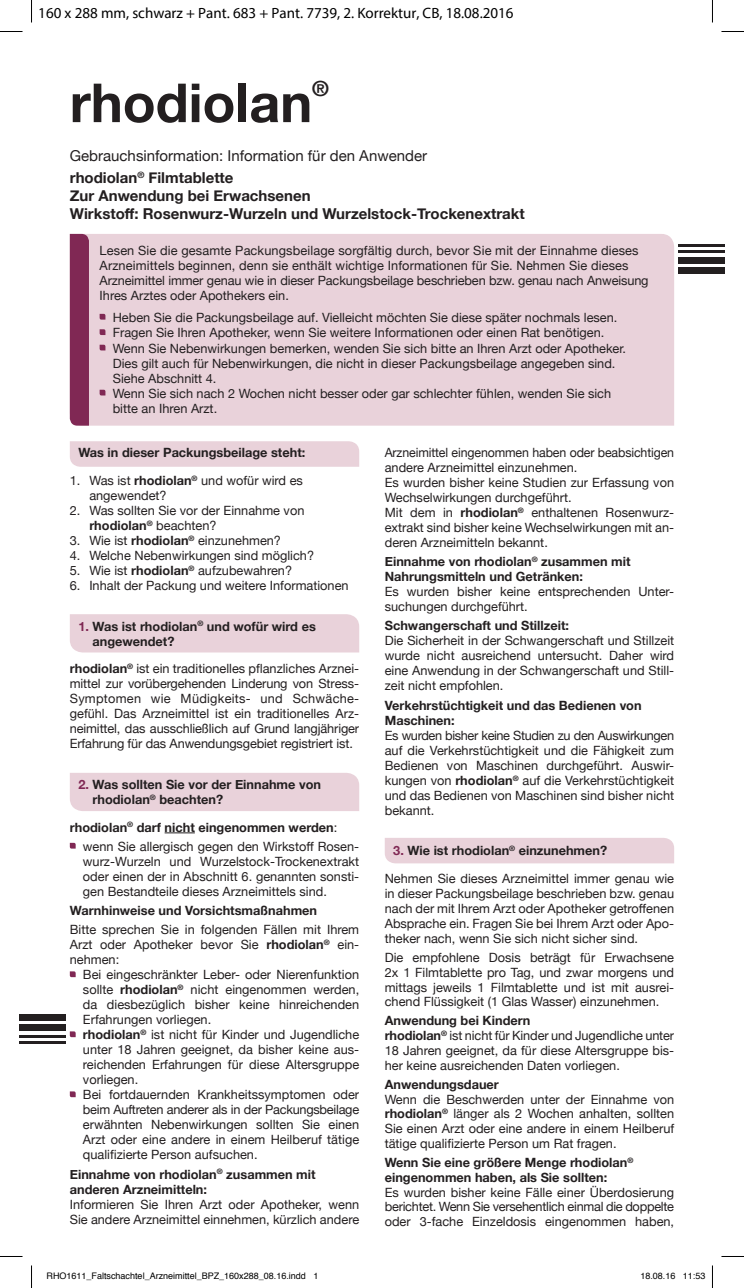
<style>
.page{position:relative;width:744px;height:1288px;background:#fff}
.page>*{position:absolute;margin:0;border:0;box-sizing:border-box;transform-origin:0 0}
.t1{font:700 53.85px "Helvetica Neue";color:#231f20}
.t2{font:700 21px "Helvetica Neue";color:#231f20}
.t3{font:700 15px/18px "Helvetica Neue";color:#231f20}
.t4{font:15px/22.2px "Helvetica Neue";color:#231f20}
.t5{font:15px "Myriad Pro";color:#000}
.t6{font:12.75px/15px "Helvetica Neue";color:#231f20}
.t7{font:700 12.75px/15px "Helvetica Neue";color:#231f20}
.t8{font:9px "Helvetica";color:#000}
.s1{font-weight:700}
.s2{color:#802854}
.s3{font-weight:700;color:#802854}
</style>
<div class="page">
<div style="left:89px;top:234px;width:585px;height:192px;background:#e9d2da"></div>
<div style="left:70px;top:234px;width:19px;height:192px;background:#802854"></div>
<hr style="left:19px;top:1041px;width:47px;height:2px;background:#231f20">
<hr style="left:19px;top:1035px;width:47px;height:2px;background:#231f20">
<div style="left:19px;top:1024px;width:47px;height:7px;background:#231f20"></div>
<div style="left:19px;top:1014px;width:47px;height:6px;background:#231f20"></div>
<hr style="left:678px;top:244px;width:47px;height:2px;background:#231f20">
<hr style="left:678px;top:250px;width:47px;height:3px;background:#231f20">
<div style="left:678px;top:257px;width:47px;height:6px;background:#231f20"></div>
<div style="left:678px;top:267px;width:47px;height:7px;background:#231f20"></div>
<div style="left:70px;top:614px;width:289px;height:38px;background:#e9d2da"></div>
<div style="left:70px;top:773px;width:289px;height:38px;background:#e9d2da"></div>
<svg style="left:70px;top:441px;width:289px;height:26px;background:#e9d3da"></svg>
<div style="left:384px;top:838px;width:290px;height:25px;background:#e9d2da"></div>
<svg style="left:100px;top:314px;width:5px;height:6px"></svg>
<svg style="left:100px;top:329px;width:5px;height:6px"></svg>
<svg style="left:100px;top:345px;width:5px;height:5px"></svg>
<svg style="left:100px;top:390px;width:5px;height:5px"></svg>
<hr style="left:164px;top:832px;width:31px;height:1px;background:#231f20">
<svg style="left:70px;top:843px;width:6px;height:5px"></svg>
<svg style="left:70px;top:971px;width:6px;height:6px"></svg>
<svg style="left:70px;top:1031px;width:6px;height:6px"></svg>
<svg style="left:70px;top:1091px;width:6px;height:6px"></svg>
<svg style="left:0;top:31px;width:22px;height:1px"></svg>
<svg style="left:721px;top:31px;width:22px;height:1px"></svg>
<svg style="left:0;top:1256px;width:22px;height:1px"></svg>
<svg style="left:721px;top:1256px;width:22px;height:1px"></svg>
<svg style="left:31px;top:0;width:1px;height:23px"></svg>
<svg style="left:31px;top:1265px;width:1px;height:23px"></svg>
<svg style="left:712px;top:0;width:1px;height:23px"></svg>
<svg style="left:712px;top:1265px;width:1px;height:23px"></svg>
<p class="t5" style="left:38px;top:3px;width:476px">160 x 288 mm, schwarz + Pant. 683 + Pant. 7739, 2. Korrektur, CB, 18.08.2016</p>
<h1 class="t1" style="left:70px;top:61px;width:244px">rhodiolan</h1>
<h2 class="t2" style="left:312px;top:72px;width:18px">®</h2>
<p class="t4" style="left:70px;top:145px;width:359px">Gebrauchsinformation: Information für den Anwender <span class="s1">rhodiolan</span><sup>®</sup> <span class="s1">Filmtablette</span></p>
<p class="t3" style="left:70px;top:187px;width:456px">Zur Anwendung bei Erwachsenen<br>Wirkstoff: Rosenwurz-Wurzeln und Wurzelstock-Trockenextrakt</p>
<p class="t6" style="left:100px;top:244px;width:550px">Lesen Sie die gesamte Packungsbeilage sorgfältig durch, bevor Sie mit der Einnahme dieses Arzneimittels beginnen, denn sie enthält wichtige Informationen für Sie. Nehmen Sie dieses Arzneimittel immer genau wie in dieser Packungsbeilage beschrieben bzw. genau nach Anweisung Ihres Arztes oder Apothekers ein.</p>
<p class="t6" style="left:113px;top:310px;width:514px">Heben Sie die Packungsbeilage auf. Vielleicht möchten Sie diese später nochmals lesen.<br>Fragen Sie Ihren Apotheker, wenn Sie weitere Informationen oder einen Rat benötigen.<br>Wenn Sie Nebenwirkungen bemerken, wenden Sie sich bitte an Ihren Arzt oder Apotheker.<br>Dies gilt auch für Nebenwirkungen, die nicht in dieser Packungsbeilage angegeben sind.<br>Siehe Abschnitt 4.<br>Wenn Sie sich nach 2 Wochen nicht besser oder gar schlechter fühlen, wenden Sie sich bitte an Ihren Arzt.</p>
<p class="t7" style="left:78px;top:445px;width:228px">Was in dieser Packungsbeilage steht:</p>
<p class="t6" style="left:89px;top:473px;width:215px;text-indent:-20px">1. Was ist <span class="s1">rhodiolan</span><sup>®</sup> und wofür wird es angewendet?</p>
<p class="t6" style="left:89px;top:503px;width:216px;text-indent:-19px">2. Was sollten Sie vor der Einnahme von <span class="s1">rhodiolan</span><sup>®</sup> beachten?</p>
<p class="t6" style="left:70px;top:533px;width:213px">3. Wie ist <span class="s1">rhodiolan</span><sup>®</sup> einzunehmen?</p>
<p class="t6" style="left:70px;top:548px;width:246px">4. Welche Nebenwirkungen sind möglich?</p>
<p class="t6" style="left:70px;top:563px;width:224px">5. Wie ist <span class="s1">rhodiolan</span><sup>®</sup> aufzubewahren?</p>
<p class="t6" style="left:70px;top:578px;width:280px">6. Inhalt der Packung und weitere Informationen</p>
<p class="t7" style="left:92px;top:619px;width:225px;text-indent:-14px"><span class="s2">1.</span> Was ist rhodiolan<sup>®</sup> und wofür wird es angewendet?</p>
<p class="t6" style="left:70px;top:662px;width:291px;text-align:justify"><span class="s1">rhodiolan</span><sup>®</sup> ist ein traditionelles pflanzliches Arznei&shy;mittel zur vorübergehenden Linderung von Stress-Symptomen wie Müdigkeits- und Schwäche&shy;gefühl. Das Arzneimittel ist ein traditionelles Arz&shy;neimittel, das ausschließlich auf Grund langjähriger Erfahrung für das Anwendungsgebiet registriert ist.</p>
<p class="t7" style="left:92px;top:777px;width:230px;text-indent:-14px"><span class="s2">2.</span> Was sollten Sie vor der Einnahme von rhodiolan<sup>®</sup> beachten?</p>
<p class="t6" style="left:83px;top:818px;width:277px;line-height:19.2px;text-indent:-13px"><span class="s1">rhodiolan</span><sup>®</sup> <span class="s1">darf nicht eingenommen werden</span>: wenn Sie allergisch gegen den Wirkstoff Rosen-</p>
<p class="t6" style="left:83px;top:854px;width:278px;text-align:justify">wurz-Wurzeln und Wurzelstock-Trockenextrakt oder einen der in Abschnitt 6. genannten sonsti&shy;gen Bestandteile dieses Arzneimittels sind.</p>
<p class="t7" style="left:70px;top:903px;width:249px">Warnhinweise und Vorsichtsmaßnahmen</p>
<p class="t6" style="left:70px;top:923px;width:291px;text-align:justify">Bitte sprechen Sie in folgenden Fällen mit Ihrem Arzt oder Apotheker bevor Sie <span class="s1">rhodiolan</span><sup>®</sup> ein&shy;nehmen:</p>
<p class="t6" style="left:83px;top:968px;width:278px">Bei eingeschränkter Leber- oder Nierenfunktion sollte <span class="s1">rhodiolan</span><sup>®</sup> nicht eingenommen werden, da diesbezüglich bisher keine hinreichenden Erfahrungen vorliegen.<br><span class="s1">rhodiolan</span><sup>®</sup> ist nicht für Kinder und Jugendliche unter 18 Jahren geeignet, da bisher keine aus&shy;reichenden Erfahrungen für diese Altersgruppe vorliegen.<br>Bei fortdauernden Krankheitssymptomen oder beim Auftreten anderer als in der Packungsbeilage erwähnten Nebenwirkungen sollten Sie einen Arzt oder eine andere in einem Heilberuf tätige qualifizierte Person aufsuchen.</p>
<p class="t7" style="left:70px;top:1167px;width:247px">Einnahme von rhodiolan<sup>®</sup> zusammen mit anderen Arzneimitteln:</p>
<p class="t6" style="left:70px;top:1197px;width:291px">Informieren Sie Ihren Arzt oder Apotheker, wenn<br>Sie andere Arzneimittel einnehmen, kürzlich andere</p>
<p class="t6" style="left:384px;top:445px;width:291px">Arzneimittel eingenommen haben oder beabsichtigen andere Arzneimittel einzunehmen.<br>Es wurden bisher keine Studien zur Erfassung von Wechselwirkungen durchgeführt.<br>Mit dem in <span class="s1">rhodiolan</span><sup>®</sup> enthaltenen Rosenwurz&shy;extrakt sind bisher keine Wechselwirkungen mit an&shy;deren Arzneimitteln bekannt.</p>
<p class="t7" style="left:384px;top:554px;width:247px">Einnahme von rhodiolan<sup>®</sup> zusammen mit<br>Nahrungsmitteln und Getränken:</p>
<p class="t6" style="left:384px;top:585px;width:291px">Es wurden bisher keine entsprechenden Unter&shy;suchungen durchgeführt.</p>
<p class="t7" style="left:384px;top:619px;width:186px">Schwangerschaft und Stillzeit:</p>
<p class="t6" style="left:384px;top:634px;width:291px;text-align:justify">Die Sicherheit in der Schwangerschaft und Stillzeit wurde nicht ausreichend untersucht. Daher wird eine Anwendung in der Schwangerschaft und Still&shy;zeit nicht empfohlen.</p>
<p class="t7" style="left:384px;top:698px;width:258px">Verkehrstüchtigkeit und das Bedienen von<br>Maschinen:</p>
<p class="t6" style="left:384px;top:728px;width:291px;text-align:justify">Es wurden bisher keine Studien zu den Auswirkungen auf die Verkehrstüchtigkeit und die Fähigkeit zum Bedienen von Maschinen durchgeführt. Auswir&shy;kungen von <span class="s1">rhodiolan</span><sup>®</sup> auf die Verkehrstüchtigkeit und das Bedienen von Maschinen sind bisher nicht bekannt.</p>
<p class="t6" style="left:384px;top:837px;width:291px;line-height:27.8px;text-indent:9px"><span class="s3">3.</span> <span class="s1">Wie ist rhodiolan</span><sup>®</sup> <span class="s1">einzunehmen?<br></span>Nehmen Sie dieses Arzneimittel immer genau wie</p>
<p class="t6" style="left:384px;top:886px;width:291px;text-align:justify">in dieser Packungsbeilage beschrieben bzw. genau nach der mit Ihrem Arzt oder Apotheker getroffenen Absprache ein. Fragen Sie bei Ihrem Arzt oder Apo&shy;theker nach, wenn Sie sich nicht sicher sind.</p>
<p class="t6" style="left:384px;top:951px;width:291px;text-align:justify">Die empfohlene Dosis beträgt für Erwachsene 2x 1 Filmtablette pro Tag, und zwar morgens und mittags jeweils 1 Filmtablette und ist mit ausrei&shy;chend Flüssigkeit (1 Glas Wasser) einzunehmen.</p>
<p class="t6" style="left:384px;top:1014px;width:291px"><span class="s1">Anwendung bei Kindern<br>rhodiolan</span><sup>®</sup> ist nicht für Kinder und Jugendliche unter 18 Jahren geeignet, da für diese Altersgruppe bis&shy;her keine ausreichenden Daten vorliegen.</p>
<p class="t7" style="left:384px;top:1077px;width:116px">Anwendungsdauer</p>
<p class="t6" style="left:384px;top:1092px;width:291px;text-align:justify">Wenn die Beschwerden unter der Einnahme von <span class="s1">rhodiolan</span><sup>®</sup> länger als 2 Wochen anhalten, sollten Sie einen Arzt oder eine andere in einem Heilberuf tätige qualifizierte Person um Rat fragen.</p>
<p class="t7" style="left:384px;top:1155px;width:250px">Wenn Sie eine größere Menge rhodiolan<sup>® </sup>eingenommen haben, als Sie sollten:</p>
<p class="t6" style="left:384px;top:1185px;width:291px;text-align:justify">Es wurden bisher keine Fälle einer Überdosierung berichtet. Wenn Sie versehentlich einmal die doppelte oder 3-fache Einzeldosis eingenommen haben,</p>
<p class="t8" style="left:46px;top:1268px;width:273px">RHO1611_Faltschachtel_Arzneimittel_BPZ_160x288_08.16.indd 1</p>
<p class="t8" style="left:640px;top:1268px;width:67px">18.08.16 11:53</p>
</div>
